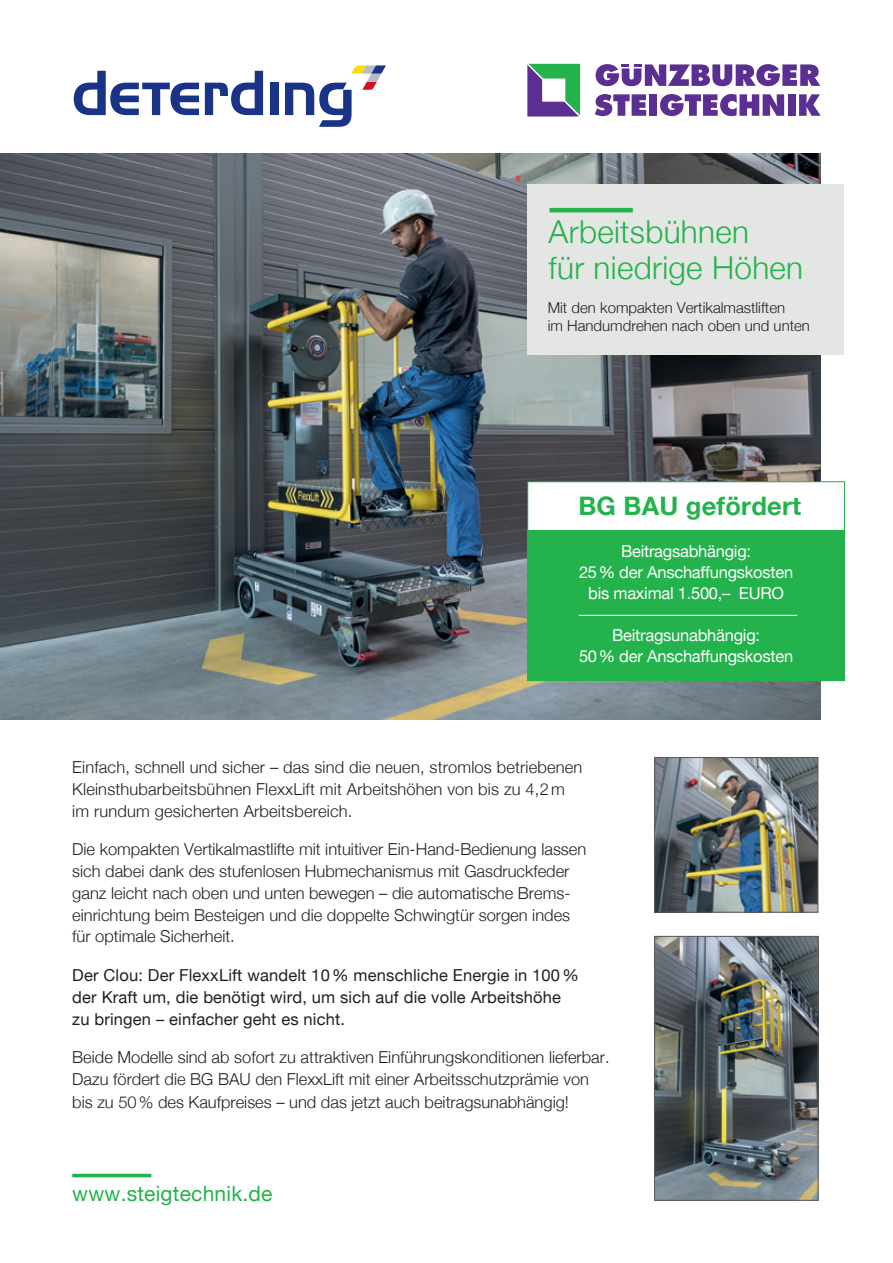
<style>
.page{position:relative;width:893px;height:1263px;background:#fff}
.page>*{position:absolute;margin:0;border:0;box-sizing:border-box;transform-origin:0 0}
.t1{font:300 31.5px/36.6px "Helvetica Neue";letter-spacing:.01em;color:#23b24b}
.t2{font:700 25.5px "Helvetica Neue";letter-spacing:.01em;color:#23b24b}
.t3{font:21px "Helvetica Neue";letter-spacing:.01em;color:#23b24b}
.t4{font:300 16.5px/21.8px "Helvetica Neue";color:#231f20}
.t5{font:16.5px/21.8px "Helvetica Neue";letter-spacing:.01em;color:#231f20}
.t6{font:16.5px/21px "Helvetica Neue";letter-spacing:-.015em;color:#fff;text-align:center}
.t7{font:300 15px/18px "Helvetica Neue";color:#231f20}
</style>
<div class="page">
<img style="left:0;top:154px;width:821px;height:565px">
<div style="left:527px;top:184px;width:317px;height:170px;background:#e4e6e3"></div>
<hr style="left:549px;top:208px;width:84px;height:4px;background:#23b24b">
<img style="left:656px;top:938px;width:160px;height:261px">
<div style="left:654px;top:936px;width:164px;height:265px;border:1px solid #57585a"></div>
<img style="left:656px;top:759px;width:160px;height:151px">
<div style="left:654px;top:757px;width:164px;height:155px;border:1px solid #57585a"></div>
<hr style="left:72px;top:1174px;width:79px;height:3px;background:#23b24b">
<svg style="left:527px;top:64px;width:53px;height:52px"></svg>
<svg style="left:595px;top:94px;width:51px;height:22px"></svg>
<div style="left:649px;top:94px;width:8px;height:22px;background:#5b2e91"></div>
<svg style="left:660px;top:94px;width:124px;height:22px"></svg>
<div style="left:788px;top:94px;width:7px;height:22px;background:#5b2e91"></div>
<svg style="left:799px;top:94px;width:22px;height:22px"></svg>
<svg style="left:596px;top:64px;width:224px;height:22px"></svg>
<div style="left:528px;top:482px;width:316px;height:199px;background:#fff"></div>
<div style="left:527px;top:530px;width:318px;height:151px;background:#23b24b"></div>
<hr style="left:579px;top:615px;width:218px;height:1px;background:#fff">
<svg style="left:74px;top:71px;width:125px;height:44px"></svg>
<svg style="left:205px;top:71px;width:58px;height:44px"></svg>
<div style="left:270px;top:83px;width:8px;height:32px;background:#193487"></div>
<svg style="left:285px;top:65px;width:101px;height:62px"></svg>
<h1 class="t1" style="left:549px;top:212px;width:256px">Arbeitsbühnen<br>für niedrige Höhen</h1>
<p class="t7" style="left:548px;top:298px;width:264px">Mit den kompakten Vertikalmastliften<br>im Handumdrehen nach oben und unten</p>
<h2 class="t2" style="left:578px;top:490px;width:224px">BG BAU gefördert</h2>
<p class="t6" style="left:579px;top:540px;width:216px">Beitragsabhängig:<br>25% der Anschaffungskosten bis maximal 1.500,– EURO</p>
<p class="t6" style="left:579px;top:624px;width:216px">Beitragsunabhängig:<br>50% der Anschaffungskosten</p>
<p class="t4" style="left:72px;top:756px;width:512px">Einfach, schnell und sicher – das sind die neuen, stromlos betriebenen<br>Kleinsthubarbeitsbühnen FlexxLift mit Arbeitshöhen von bis zu 4,2 m im rundum gesicherten Arbeitsbereich.</p>
<p class="t4" style="left:72px;top:838px;width:515px">Die kompakten Vertikalmastlifte mit intuitiver Ein-Hand-Bedienung lassen sich dabei dank des stufenlosen Hubmechanismus mit Gasdruckfeder ganz leicht nach oben und unten bewegen – die automatische Brems&shy;einrichtung beim Besteigen und die doppelte Schwingtür sorgen indes für optimale Sicherheit.</p>
<p class="t5" style="left:72px;top:964px;width:508px">Der Clou: Der FlexxLift wandelt 10% menschliche Energie in 100 % der Kraft um, die benötigt wird, um sich auf die volle Arbeitshöhe zu bringen – einfacher geht es nicht.</p>
<p class="t4" style="left:72px;top:1046px;width:539px;line-height:22.2px">Beide Modelle sind ab sofort zu attraktiven Einführungskonditionen lieferbar.<br>Dazu fördert die BG BAU den FlexxLift mit einer Arbeitsschutzprämie von bis zu 50 % des Kaufpreises – und das jetzt auch beitragsunabhängig!</p>
<p class="t3" style="left:72px;top:1181px;width:202px">www.steigtechnik.de</p>
</div>
